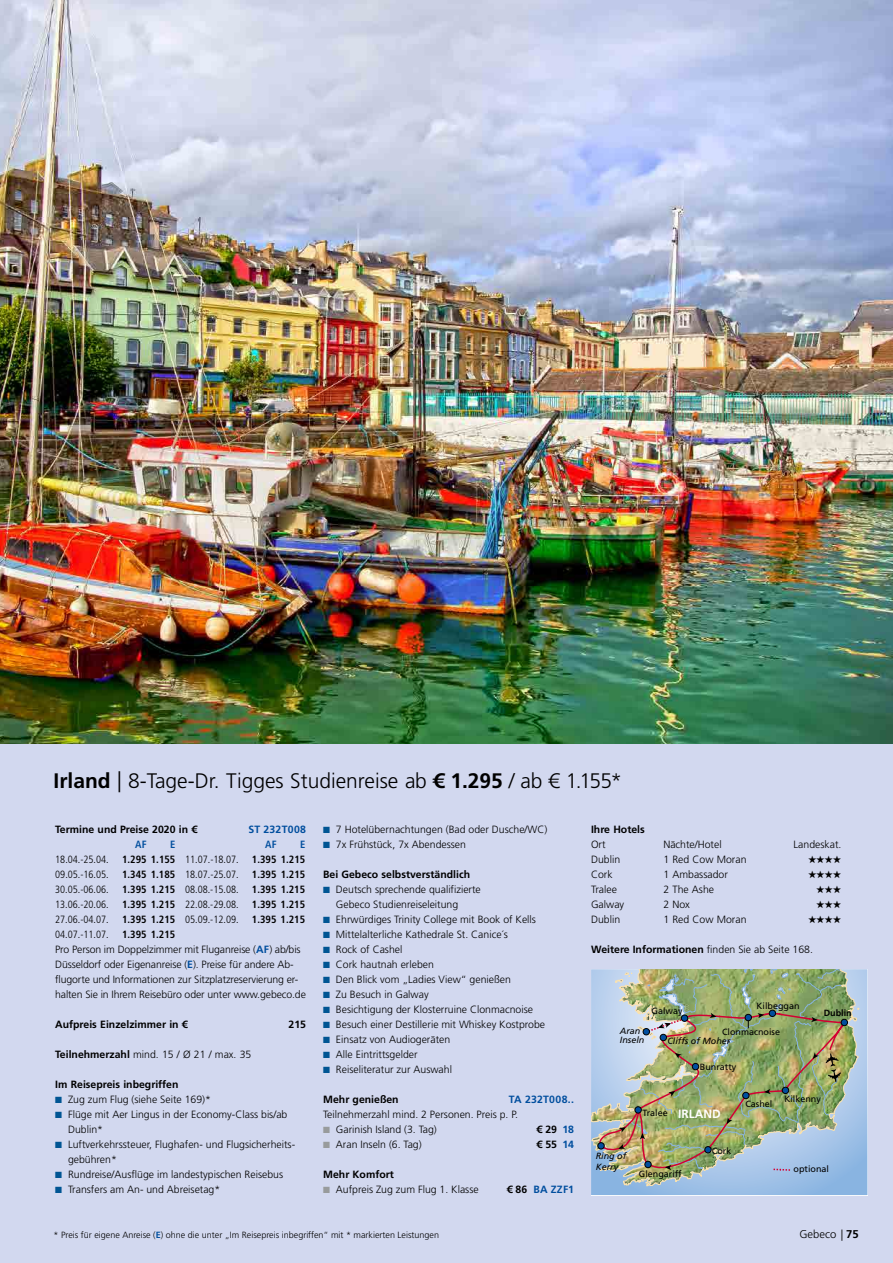
<style>
.page{position:relative;width:893px;height:1263px;background:#fff}
.page>*{position:absolute;margin:0;border:0;box-sizing:border-box;transform-origin:0 0}
.t1{font:300 21px "Frutiger LT Pro";color:#000}
.t2{font:700 12px "Frutiger";color:#fff}
.t3{font:300 11.25px "Frutiger LT Pro";color:#000}
.t4{font:300 10.5px/15px "Frutiger LT Pro";color:#000}
.t5{font:700 10.5px "Frutiger LT Pro";color:#000}
.t6{font:300 condensed 10.5px "Frutiger LT Pro";color:#000}
.t7{font:700 condensed 10.5px "Frutiger LT Pro";color:#000}
.t8{font:700 10.5px "Frutiger LT Pro";letter-spacing:.025em;color:#004e9e}
.t9{font:10.5px "Zapf Dingbats ITC";color:#000}
.t10{font:700 condensed 10.5px "Frutiger LT Pro";color:#004e9e}
.t11{font:300 9px "Frutiger LT Pro";color:#000}
.t12{font:9px "Frutiger";color:#000}
.t13{font:italic 9px/10.8px "Frutiger";color:#000}
.t14{font:700 9px "Frutiger";color:#000}
.s1{font-weight:700}
.s2{color:#005593}
.s3{color:#989b9c}
.s4{color:#004e9e}
.s5{color:#000}
.s6{font-weight:300}
.s7{font-weight:700;color:#004e9e}
</style>
<div class="page">
<img style="left:0;top:0;width:893px;height:744px">
<div style="left:0;top:744px;width:893px;height:519px;background:#d2d8ef"></div>
<img style="left:591px;top:969px;width:269px;height:219px">
<h1 class="t1" style="left:54px;top:769px;width:570px"><span class="s1">Irland</span> | 8-Tage-Dr. Tigges Studienreise ab <span class="s1">€ 1.295</span> / ab € 1.155*</h1>
<p class="t5" style="left:55px;top:823px;width:143px">Termine und Preise 2020 in €</p>
<p class="t8" style="left:248px;top:823px;width:59px">ST 232T008</p>
<p class="t10" style="left:135px;top:838px;width:13px">AF</p>
<p class="t10" style="left:170px;top:838px;width:7px">E</p>
<p class="t6" style="left:55px;top:854px;width:55px">18.04.-25.04.</p>
<p class="t7" style="left:122px;top:853px;width:55px">1.295 1.155</p>
<p class="t6" style="left:55px;top:869px;width:55px">09.05.-16.05.</p>
<p class="t7" style="left:122px;top:868px;width:55px">1.345 1.185</p>
<p class="t6" style="left:55px;top:884px;width:55px">30.05.-06.06.</p>
<p class="t7" style="left:122px;top:883px;width:55px">1.395 1.215</p>
<p class="t6" style="left:55px;top:899px;width:55px">13.06.-20.06.</p>
<p class="t7" style="left:122px;top:898px;width:55px">1.395 1.215</p>
<p class="t6" style="left:55px;top:914px;width:55px">27.06.-04.07.</p>
<p class="t7" style="left:122px;top:913px;width:55px">1.395 1.215</p>
<p class="t6" style="left:55px;top:929px;width:55px">04.07.-11.07.</p>
<p class="t7" style="left:122px;top:928px;width:55px">1.395 1.215</p>
<p class="t4" style="left:323px;top:822px;width:226px"><span class="s2">■</span> 7 Hotelübernachtungen (Bad oder Dusche/WC)</p>
<p class="t4" style="left:323px;top:837px;width:144px"><span class="s2">■</span> 7x Frühstück, 7x Abendessen</p>
<p class="t5" style="left:323px;top:868px;width:149px">Bei Gebeco selbstverständlich</p>
<p class="t4" style="left:336px;top:882px;width:146px;text-indent:-13px"><span class="s2">■</span> Deutsch sprechende qualifizierte<br>Gebeco Studienreiseleitung</p>
<p class="t4" style="left:323px;top:912px;width:214px"><span class="s2">■</span> Ehrwürdiges Trinity College mit Book of Kells</p>
<p class="t4" style="left:323px;top:927px;width:186px"><span class="s2">■</span> Mittelalterliche Kathedrale St. Canice´s</p>
<p class="t4" style="left:323px;top:942px;width:81px"><span class="s2">■</span> Rock of Cashel</p>
<p class="t4" style="left:323px;top:957px;width:112px"><span class="s2">■</span> Cork hautnah erleben</p>
<p class="t4" style="left:323px;top:972px;width:189px"><span class="s2">■</span> Den Blick vom „Ladies View“ genießen</p>
<p class="t4" style="left:323px;top:987px;width:107px"><span class="s2">■</span> Zu Besuch in Galway</p>
<p class="t4" style="left:323px;top:1002px;width:211px"><span class="s2">■</span> Besichtigung der Klosterruine Clonmacnoise</p>
<p class="t4" style="left:323px;top:1017px;width:223px"><span class="s2">■</span> Besuch einer Destillerie mit Whiskey Kostprobe</p>
<p class="t4" style="left:323px;top:1032px;width:129px"><span class="s2">■</span> Einsatz von Audiogeräten</p>
<p class="t4" style="left:323px;top:1047px;width:96px"><span class="s2">■</span> Alle Eintrittsgelder</p>
<p class="t4" style="left:323px;top:1062px;width:130px"><span class="s2">■</span> Reiseliteratur zur Auswahl</p>
<p class="t5" style="left:323px;top:1093px;width:77px">Mehr genießen</p>
<p class="t8" style="left:509px;top:1093px;width:67px">TA 232T008..</p>
<p class="t4" style="left:323px;top:1107px;width:196px">Teilnehmerzahl mind. 2 Personen. Preis p. P.</p>
<p class="t4" style="left:323px;top:1122px;width:115px"><span class="s3">■</span> Garinish Island (3. Tag)</p>
<p class="t5" style="left:537px;top:1123px;width:39px">€ 29 <span class="s4">18</span></p>
<p class="t4" style="left:323px;top:1137px;width:100px"><span class="s3">■</span> Aran Inseln (6. Tag)</p>
<p class="t5" style="left:537px;top:1138px;width:39px">€ 55 <span class="s4">14</span></p>
<p class="t5" style="left:323px;top:1168px;width:72px">Mehr Komfort</p>
<p class="t4" style="left:323px;top:1182px;width:157px"><span class="s3">■</span> Aufpreis Zug zum Flug 1. Klasse</p>
<p class="t8" style="left:507px;top:1183px;width:69px"><span class="s5">€ 86</span> BA ZZF1</p>
<p class="t5" style="left:591px;top:823px;width:55px">Ihre Hotels</p>
<p class="t4" style="left:591px;top:837px;width:16px">Ort</p>
<p class="t4" style="left:663px;top:837px;width:60px">Nächte/Hotel</p>
<p class="t4" style="left:794px;top:837px;width:49px">Landeskat.</p>
<p class="t4" style="left:591px;top:852px;width:31px">Dublin</p>
<p class="t4" style="left:663px;top:852px;width:85px">1 Red Cow Moran</p>
<p class="t9" style="left:808px;top:855px;width:35px">★★★★</p>
<p class="t4" style="left:591px;top:867px;width:23px">Cork</p>
<p class="t4" style="left:663px;top:867px;width:66px">1 Ambassador</p>
<p class="t9" style="left:808px;top:870px;width:35px">★★★★</p>
<p class="t4" style="left:591px;top:882px;width:27px">Tralee</p>
<p class="t4" style="left:663px;top:882px;width:52px">2 The Ashe</p>
<p class="t9" style="left:816px;top:885px;width:27px">★★★</p>
<p class="t4" style="left:591px;top:897px;width:35px">Galway</p>
<p class="t4" style="left:663px;top:897px;width:28px">2 Nox</p>
<p class="t9" style="left:816px;top:900px;width:27px">★★★</p>
<p class="t4" style="left:591px;top:912px;width:31px">Dublin</p>
<p class="t4" style="left:663px;top:912px;width:85px">1 Red Cow Moran</p>
<p class="t9" style="left:808px;top:915px;width:35px">★★★★</p>
<p class="t5" style="left:591px;top:943px;width:223px">Weitere Informationen <span class="s6">finden Sie ab Seite 168.</span></p>
<p class="t10" style="left:265px;top:838px;width:13px">AF</p>
<p class="t10" style="left:300px;top:838px;width:7px">E</p>
<p class="t6" style="left:185px;top:854px;width:55px">11.07.-18.07.</p>
<p class="t7" style="left:252px;top:853px;width:55px">1.395 1.215</p>
<p class="t6" style="left:185px;top:869px;width:55px">18.07.-25.07.</p>
<p class="t7" style="left:252px;top:868px;width:55px">1.395 1.215</p>
<p class="t6" style="left:185px;top:884px;width:55px">08.08.-15.08.</p>
<p class="t7" style="left:252px;top:883px;width:55px">1.395 1.215</p>
<p class="t6" style="left:185px;top:899px;width:55px">22.08.-29.08.</p>
<p class="t7" style="left:252px;top:898px;width:55px">1.395 1.215</p>
<p class="t6" style="left:185px;top:914px;width:55px">05.09.-12.09.</p>
<p class="t7" style="left:252px;top:913px;width:55px">1.395 1.215</p>
<p class="t4" style="left:55px;top:942px;width:252px">Pro Person im Doppelzimmer mit Fluganreise (<span class="s7">AF</span>) ab/bis Düsseldorf oder Eigenanreise (<span class="s7">E</span>). Preise für andere Ab&shy;flugorte und Informationen zur Sitzplatzreservierung er&shy;halten Sie in Ihrem Reisebüro oder unter www.gebeco.de</p>
<p class="t5" style="left:55px;top:1018px;width:134px">Aufpreis Einzelzimmer in €</p>
<p class="t5" style="left:289px;top:1018px;width:19px">215</p>
<p class="t12" style="left:757px;top:1000px;width:45px">Kilbeggan</p>
<p class="t12" style="left:722px;top:1027px;width:60px">Clonmacnoise</p>
<p class="t12" style="left:652px;top:1006px;width:33px">Galway</p>
<p class="t14" style="left:824px;top:1008px;width:29px">Dublin</p>
<p class="t13" style="left:620px;top:1026px;width:26px;line-height:9px">Aran<br>Inseln</p>
<p class="t13" style="left:667px;top:1036px;width:65px">Cliffs of Moher</p>
<p class="t4" style="left:55px;top:1047px;width:198px"><span class="s1">Teilnehmerzahl</span> mind. 15 / Ø 21 / max. 35</p>
<p class="t5" style="left:55px;top:1078px;width:125px">Im Reisepreis inbegriffen</p>
<p class="t4" style="left:55px;top:1092px;width:157px"><span class="s2">■</span> Zug zum Flug (siehe Seite 169)*</p>
<p class="t4" style="left:68px;top:1107px;width:221px;text-indent:-13px"><span class="s2">■</span> Flüge mit Aer Lingus in der Economy-Class bis/ab<br>Dublin*</p>
<p class="t4" style="left:68px;top:1137px;width:229px;text-indent:-13px"><span class="s2">■</span> Luftverkehrssteuer, Flughafen- und Flugsicherheits&shy;gebühren*</p>
<p class="t4" style="left:55px;top:1167px;width:229px"><span class="s2">■</span> Rundreise/Ausflüge im landestypischen Reisebus</p>
<p class="t4" style="left:55px;top:1182px;width:167px"><span class="s2">■</span> Transfers am An- und Abreisetag*</p>
<p class="t11" style="left:54px;top:1230px;width:387px">* Preis für eigene Anreise (<span class="s7">E</span>) ohne die unter „Im Reisepreis inbegriffen“ mit * markierten Leistungen</p>
<p class="t12" style="left:700px;top:1062px;width:38px">Bunratty</p>
<p class="t12" style="left:784px;top:1093px;width:38px">Kilkenny</p>
<p class="t12" style="left:745px;top:1098px;width:29px">Cashel</p>
<p class="t12" style="left:642px;top:1107px;width:27px">Tralee</p>
<p class="t2" style="left:678px;top:1106px;width:44px">IRLAND</p>
<p class="t12" style="left:712px;top:1145px;width:21px">Cork</p>
<p class="t13" style="left:596px;top:1150px;width:32px">Ring of<br>Kerry</p>
<p class="t12" style="left:793px;top:1163px;width:37px">optional</p>
<p class="t12" style="left:639px;top:1168px;width:44px">Glengariff</p>
<p class="t3" style="left:799px;top:1228px;width:61px">Gebeco | <span class="s1">75</span></p>
</div>
